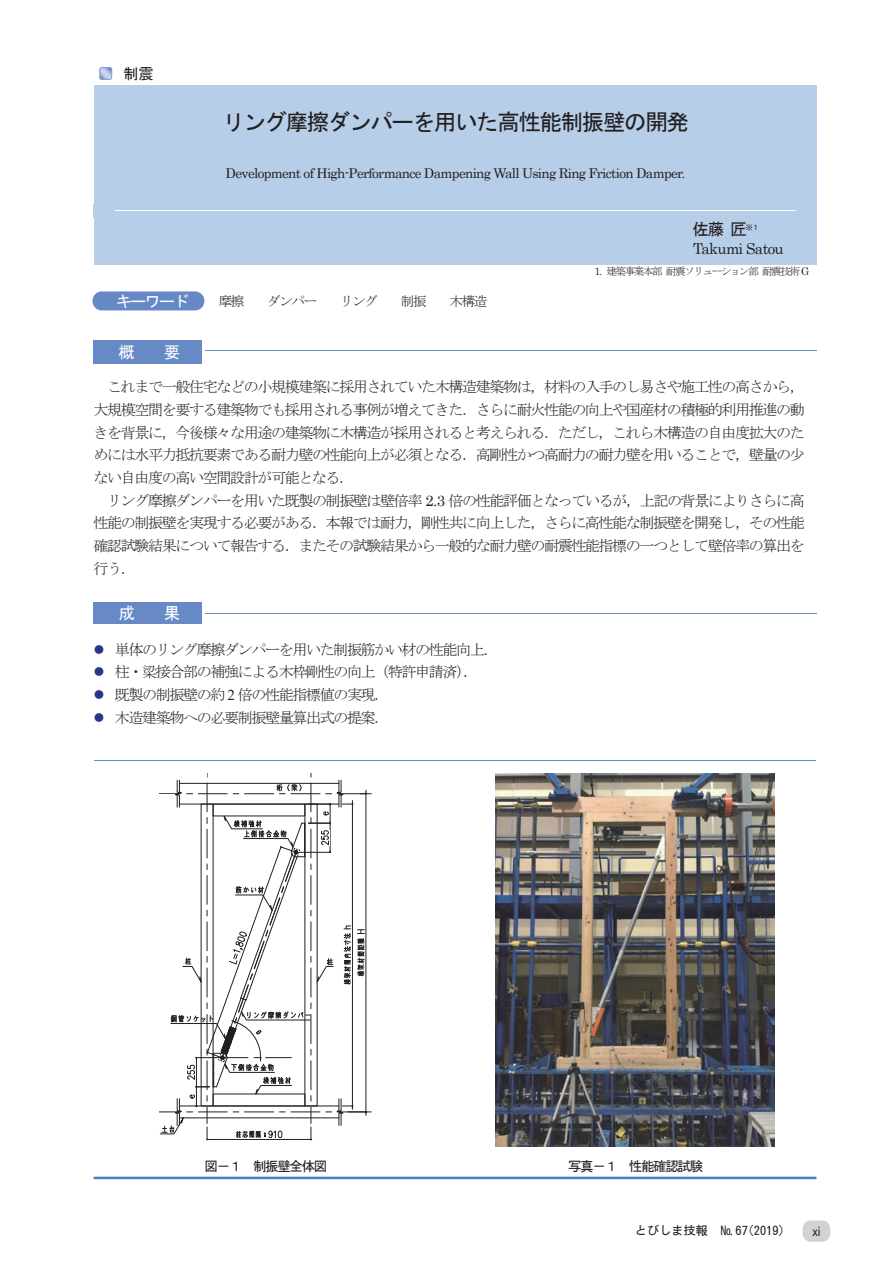
<style>
.page{position:relative;width:893px;height:1263px;background:#fff}
.page>*{position:absolute;margin:0;border:0;box-sizing:border-box;transform-origin:0 0}
.t1{font:22.5px "MS Gothic";letter-spacing:-.06em;color:#231f20}
.t2{font:16.5px "MS Gothic";color:#231f20}
.t3{font:16.5px "MS Gothic";color:#fff}
.t4{font:15.75px "MS Gothic";letter-spacing:-.085em;color:#fff}
.t5{font:15px/22.8px "MS Mincho";letter-spacing:-.09em;color:#231f20;text-align:justify}
.t6{font:15px "Century";letter-spacing:-.05em;color:#231f20}
.t7{font:15px "MS Gothic";color:#231f20}
.t8{font:13.5px "Century";letter-spacing:-.05em;color:#231f20}
.t9{font:13.5px "MS Gothic";letter-spacing:-.1em;color:#231f20}
.t10{font:13.5px "MS Gothic";color:#231f20}
.t11{font:13.5px "MS Mincho";letter-spacing:-.1em;color:#231f20}
.t12{font:12.15px "Motoya Gothic W3 90 ms RKSJ H";color:#231f20}
.t13{font:10.5px "MS Mincho";letter-spacing:-.13em;color:#231f20}
.s1{font-family:"Century"}
.s2{color:#2a3488}
.s3{font-family:"Times New Roman"}
</style>
<div class="page">
<svg style="left:101px;top:69px;width:9px;height:9px"></svg>
<div style="left:99px;top:67px;width:13px;height:13px;border:1px solid #80a1ce;border-radius:2px"></div>
<div style="left:92px;top:291px;width:112px;height:19px;background:#6689c6;border-radius:9px"></div>
<div style="left:94px;top:85px;width:722px;height:10px;background:#b7cee8"></div>
<div style="left:94px;top:95px;width:722px;height:54px;background:#b7cee8"></div>
<div style="left:94px;top:149px;width:722px;height:15px;background:#b7cee8"></div>
<div style="left:94px;top:164px;width:722px;height:41px;background:#b7cee8"></div>
<div style="left:94px;top:205px;width:21px;height:13px;background:#b7cee8"></div>
<div style="left:115px;top:205px;width:680px;height:6px;background:#b7cee8"></div>
<div style="left:795px;top:205px;width:21px;height:13px;background:#b7cee8"></div>
<div style="left:115px;top:212px;width:680px;height:6px;background:#b7cee8"></div>
<div style="left:94px;top:218px;width:722px;height:47px;background:#b7cee8"></div>
<div style="left:94px;top:340px;width:109px;height:23px;background:#678ac7"></div>
<hr style="left:205px;top:350px;width:612px;height:1px;background:#678dc8">
<div style="left:94px;top:602px;width:109px;height:22px;background:#678ac7"></div>
<hr style="left:205px;top:613px;width:612px;height:1px;background:#678dc8">
<hr style="left:95px;top:760px;width:721px;height:1px;background:#678dc8">
<img style="left:495px;top:774px;width:280px;height:372px">
<hr style="left:337px;top:793px;width:34px;height:1px;background:#231f20">
<hr style="left:337px;top:1112px;width:34px;height:1px;background:#231f20">
<svg style="left:159px;top:774px;width:208px;height:367px"></svg>
<hr style="left:179px;top:804px;width:160px;height:1px;background:#231f20">
<hr style="left:179px;top:1106px;width:160px;height:1px;background:#231f20">
<div style="left:803px;top:1220px;width:27px;height:22px;background:#d1d2d4;border-radius:9px"></div>
<svg style="left:93px;top:1176px;width:724px;height:4px"></svg>
<hr style="left:94px;top:1177px;width:722px;height:2px;background:#4884c5">
<p class="t7" style="left:124px;top:66px;width:32px">制震</p>
<h1 class="t1" style="left:222px;top:111px;width:468px">リング摩擦ダンパーを用いた高性能制振壁の開発</h1>
<p class="t8" style="left:226px;top:161px;width:461px">Development of High-Performance Dampening Wall Using Ring Friction Damper.</p>
<p class="t2" style="left:692px;top:220px;width:68px">佐藤匠<sup>※１</sup></p>
<p class="t6" style="left:693px;top:236px;width:92px">Takumi Satou</p>
<p class="t13" style="left:594px;top:266px;width:216px"><span class="s1">1.</span> 建築事業本部耐震ソリューション部耐震技術 <span class="s1">G</span></p>
<p class="t4" style="left:116px;top:293px;width:75px">キーワード</p>
<p class="t11" style="left:219px;top:294px;width:27px">摩擦</p>
<p class="t11" style="left:267px;top:294px;width:51px">ダンパー</p>
<p class="t11" style="left:340px;top:294px;width:39px">リング</p>
<p class="t11" style="left:401px;top:294px;width:27px">制振</p>
<p class="t11" style="left:450px;top:294px;width:39px">木構造</p>
<p class="t3" style="left:118px;top:343px;width:18px">概</p>
<p class="t3" style="left:164px;top:343px;width:18px">要</p>
<p class="t5" style="left:94px;top:375px;width:713px;text-indent:14px">これまで一般住宅などの小規模建築に採用されていた木構造建築物は，材料の入手のし易さや施工性の高さから，大規模空間を要する建築物でも採用される事例が増えてきた．さらに耐火性能の向上や国産材の積極的利用推進の動きを背景に，今後様々な用途の建築物に木構造が採用されると考えられる．ただし，これら木構造の自由度拡大のためには水平力抵抗要素である耐力壁の性能向上が必須となる．高剛性かつ高耐力の耐力壁を用いることで，壁量の少ない自由度の高い空間設計が可能となる．</p>
<p class="t5" style="left:94px;top:489px;width:713px;text-indent:14px">リング摩擦ダンパーを用いた既製の制振壁は壁倍率 <span class="s1">2.3</span> 倍の性能評価となっているが，上記の背景によりさらに高性能の制振壁を実現する必要がある．本報では耐力，剛性共に向上した，さらに高性能な制振壁を開発し，その性能確認試験結果について報告する．またその試験結果から一般的な耐力壁の耐震性能指標の一つとして壁倍率の算出を行う．</p>
<p class="t3" style="left:118px;top:605px;width:18px">成</p>
<p class="t3" style="left:164px;top:605px;width:18px">果</p>
<p class="t5" style="left:94px;top:638px;width:406px"><span class="s2">●</span> 単体のリング摩擦ダンパーを用いた制振筋かい材の性能向上．</p>
<p class="t5" style="left:94px;top:660px;width:386px"><span class="s2">●</span> 柱・梁接合部の補強による木枠剛性の向上（特許申請済）．</p>
<p class="t5" style="left:94px;top:683px;width:297px"><span class="s2">●</span> 既製の制振壁の約 <span class="s3">2</span> 倍の性能指標値の実現．</p>
<p class="t5" style="left:94px;top:706px;width:297px"><span class="s2">●</span> 木造建築物への必要制振壁量算出式の提案．</p>
<p class="t9" style="left:205px;top:1159px;width:124px">図－１ 制振壁全体図</p>
<p class="t9" style="left:568px;top:1159px;width:136px">写真－１ 性能確認試験</p>
<p class="t12" style="left:635px;top:1225px;width:151px">とびしま技報　№ 67(2019)</p>
<p class="t10" style="left:605px;top:1226px;width:170px">とびしま技報 No.67(2019)</p>
</div>
